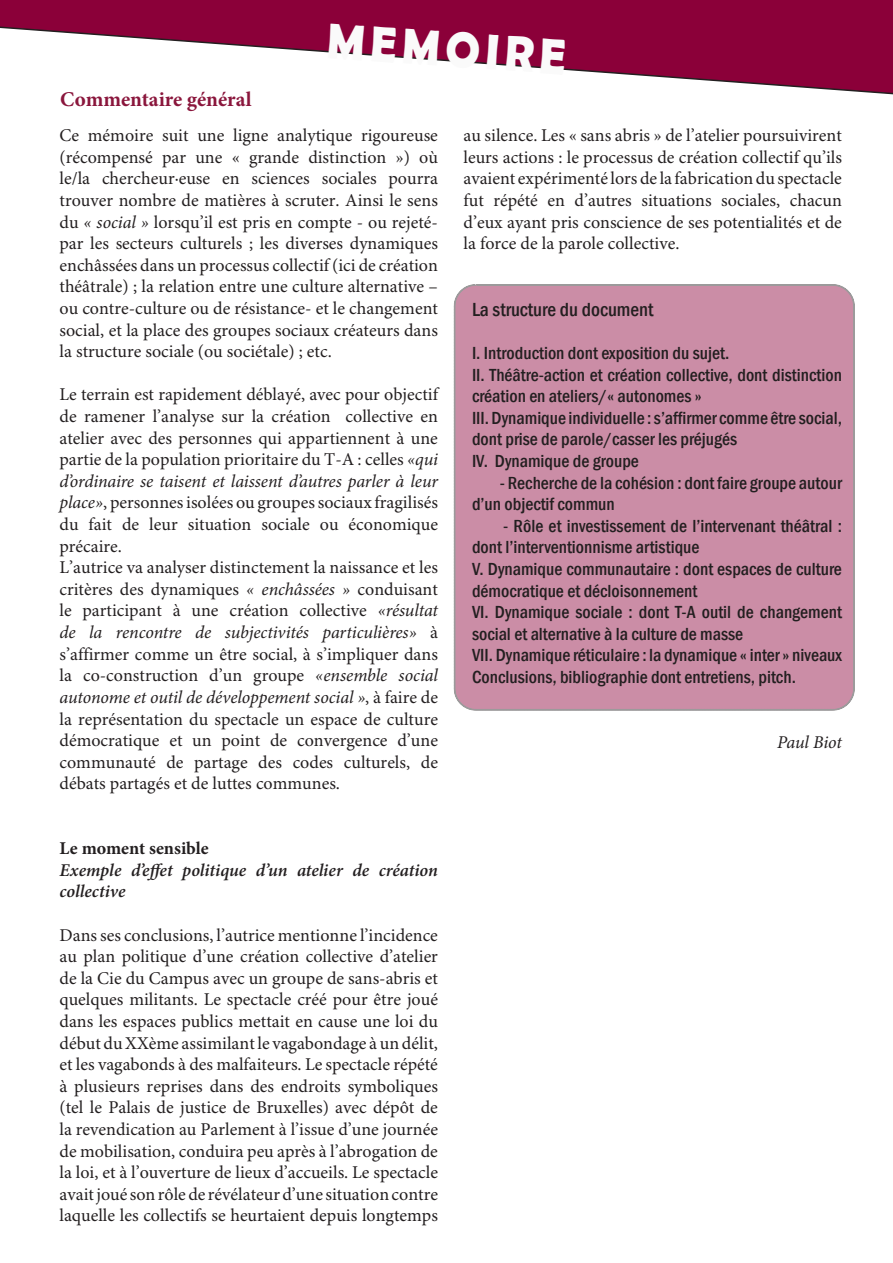
<style>
.page{position:relative;width:893px;height:1263px;background:#fff}
.page>*{position:absolute;margin:0;border:0;box-sizing:border-box;transform-origin:0 0}
.t1{font:700 50.4px "Berlin Sans FB Demi";color:#fafafa;scale:.92 1}
.t2{font:700 21px "Minion Pro";color:#8a163c}
.t3{font:500 condensed 19.5px "Franklin Gothic";color:#231f20}
.t4{font:18px/21.6px "Minion Pro";color:#231f20;text-align:justify}
.t5{font:500 condensed 18px/21.6px "Franklin Gothic";color:#231f20}
.t6{font:italic 600 18px/21.6px "Minion Pro";color:#231f20}
.t7{font:700 18px "Minion Pro";letter-spacing:-.005em;color:#231f20}
.t8{font:italic 18px "Minion Pro";letter-spacing:-.015em;color:#231f20}
.s1{font-style:italic}
</style>
<div class="page">
<div style="left:454px;top:284px;width:401px;height:427px;background:#cb8da6"></div>
<svg style="left:0;top:0;width:893px;height:95px"></svg>
<p class="t2" style="left:60px;top:84px;width:193px">Commentaire général</p>
<p class="t1" style="left:329px;top:11px;width:261px;rotate:4deg">MEMOIRE</p>
<p class="t4" style="left:60px;top:125px;width:380px">Ce mémoire suit une ligne analytique rigoureuse (récompensé par une « grande distinction ») où le/la chercheur·euse en sciences sociales pourra trouver nombre de matières à scruter. Ainsi le sens du <span class="s1">« social »</span> lorsqu’il est pris en compte - ou rejeté&shy;par les secteurs culturels ; les diverses dynamiques enchâssées dans un processus collectif (ici de création théâtrale) ; la relation entre une culture alternative – ou contre-culture ou de résistance- et le changement social, et la place des groupes sociaux créateurs dans la structure sociale (ou sociétale) ; etc.</p>
<p class="t4" style="left:60px;top:385px;width:380px">Le terrain est rapidement déblayé, avec pour objectif de ramener l’analyse sur la création collective en atelier avec des personnes qui appartiennent à une partie de la population prioritaire du T-A : celles <span class="s1">«qui d’ordinaire se taisent et laissent d’autres parler à leur place»</span>, personnes isolées ou groupes sociaux fragilisés du fait de leur situation sociale ou économique précaire.</p>
<p class="t4" style="left:60px;top:557px;width:380px">L’autrice va analyser distinctement la naissance et les critères des dynamiques <span class="s1">« enchâssées »</span> conduisant le participant à une création collective <span class="s1">«résultat de la rencontre de subjectivités particulières»</span> à s’affirmer comme un être social, à s’impliquer dans la co-construction d’un groupe <span class="s1">«ensemble social autonome et outil de développement social »</span>, à faire de la représentation du spectacle un espace de culture démocratique et un point de convergence d’une communauté de partage des codes culturels, de débats partagés et de luttes communes.</p>
<p class="t7" style="left:60px;top:836px;width:151px">Le moment sensible</p>
<p class="t6" style="left:60px;top:859px;width:380px">Exemple d’effet politique d’un atelier de création collective</p>
<p class="t4" style="left:60px;top:925px;width:380px">Dans ses conclusions, l’autrice mentionne l’incidence au plan politique d’une création collective d’atelier de la Cie du Campus avec un groupe de sans-abris et quelques militants. Le spectacle créé pour être joué dans les espaces publics mettait en cause une loi du début du XXème assimilant le vagabondage à un délit, et les vagabonds à des malfaiteurs. Le spectacle répété à plusieurs reprises dans des endroits symboliques (tel le Palais de justice de Bruxelles) avec dépôt de la revendication au Parlement à l’issue d’une journée de mobilisation, conduira peu après à l’abrogation de la loi, et à l’ouverture de lieux d’accueils. Le spectacle avait joué son rôle de révélateur d’une situation contre laquelle les collectifs se heurtaient depuis longtemps</p>
<p class="t4" style="left:463px;top:125px;width:380px">au silence. Les « sans abris » de l’atelier poursuivirent leurs actions : le processus de création collectif qu’ils avaient expérimenté lors de la fabrication du spectacle fut répété en d’autres situations sociales, chacun d’eux ayant pris conscience de ses potentialités et de la force de la parole collective.</p>
<p class="t3" style="left:472px;top:297px;width:183px">La structure du document</p>
<p class="t5" style="left:472px;top:342px;width:259px">I. Introduction dont exposition du sujet.</p>
<p class="t5" style="left:472px;top:364px;width:371px">II. Théâtre-action et création collective, dont distinction création en ateliers/« autonomes »</p>
<p class="t5" style="left:472px;top:407px;width:371px">III. Dynamique individuelle : s’affirmer comme être social, dont prise de parole/casser les préjugés</p>
<p class="t5" style="left:472px;top:450px;width:168px">IV. Dynamique de groupe</p>
<p class="t5" style="left:472px;top:472px;width:371px;text-indent:28px">- Recherche de la cohésion : dont faire groupe autour d’un objectif commun</p>
<p class="t5" style="left:472px;top:515px;width:371px;text-indent:31px">- Rôle et investissement de l’intervenant théâtral : dont l’interventionnisme artistique</p>
<p class="t5" style="left:472px;top:558px;width:371px">V. Dynamique communautaire : dont espaces de culture démocratique et décloisonnement</p>
<p class="t5" style="left:472px;top:601px;width:371px">VI. Dynamique sociale : dont T-A outil de changement social et alternative à la culture de masse</p>
<p class="t5" style="left:472px;top:644px;width:371px">VII. Dynamique réticulaire : la dynamique « inter » niveaux</p>
<p class="t5" style="left:472px;top:666px;width:326px">Conclusions, bibliographie dont entretiens, pitch.</p>
<p class="t8" style="left:777px;top:730px;width:66px">Paul Biot</p>
</div>
